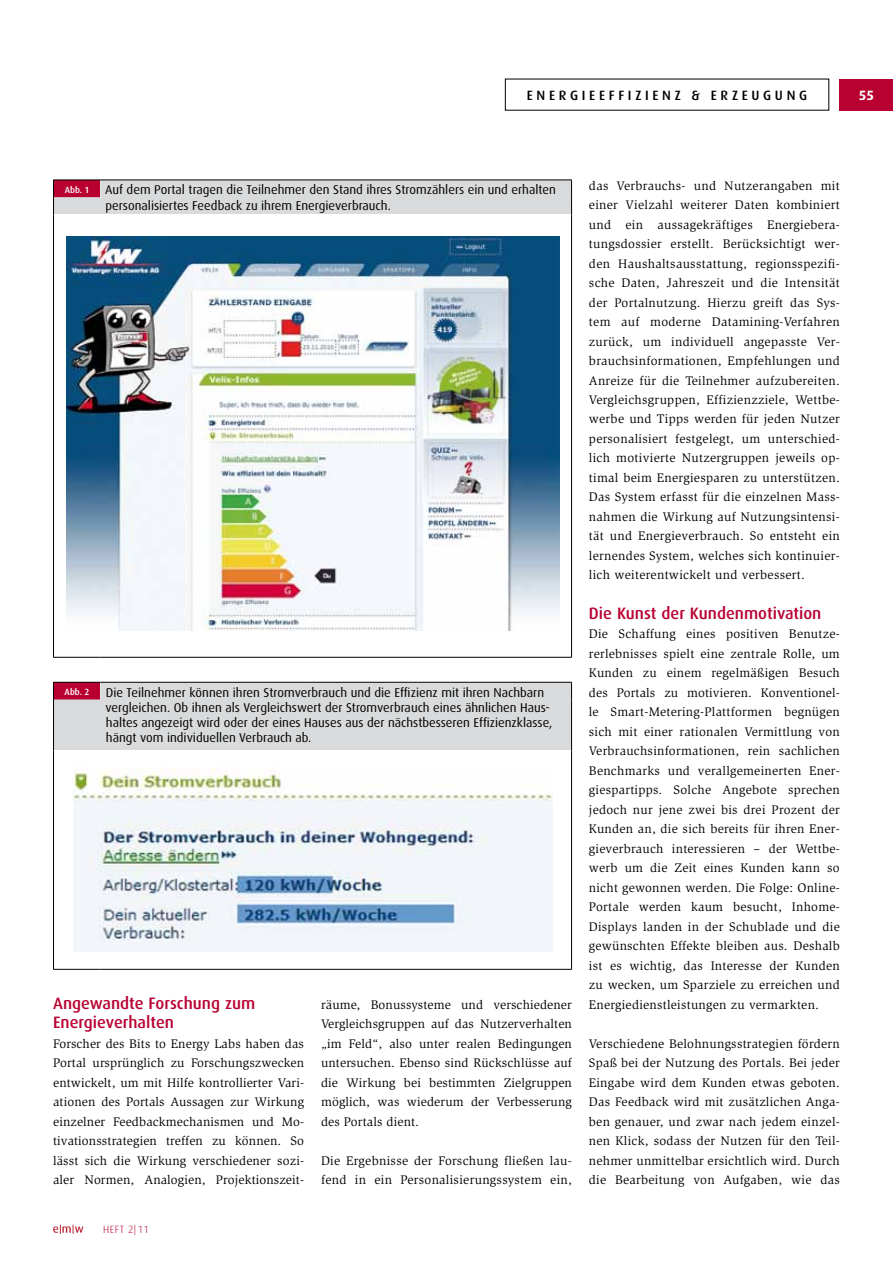
<style>
.page{position:relative;width:893px;height:1263px;background:#fff}
.page>*{position:absolute;margin:0;border:0;box-sizing:border-box;transform-origin:0 0}
.t1{font:500 16.5px/19.5px "Dax";color:#b80031}
.t2{font:500 13.5px "Dax";letter-spacing:.27em;color:#000}
.t3{font:700 13.5px "Dax";color:#fff}
.t4{font:12.75px/19.5px "Slimbach";letter-spacing:.02em;color:#000;text-align:justify}
.t5{font:12.75px/15.3px "Dax";color:#000}
.t6{font:300 10.5px "Dax";color:#b80031}
.t7{font:500 9px "Dax";color:#fff}
.s1{font-weight:500;font-size:9px;color:#fff}
</style>
<div class="page">
<svg style="left:53px;top:1225px;width:30px;height:9px"></svg>
<div style="left:840px;top:79px;width:53px;height:32px;background:#b80031"></div>
<hr style="left:571px;top:214px;width:1px;height:443px;background:#000">
<hr style="left:53px;top:657px;width:47px;height:1px;background:#000">
<hr style="left:100px;top:657px;width:472px;height:1px;background:#000">
<svg style="left:53px;top:180px;width:519px;height:34px;background:#d4ccd0"></svg>
<hr style="left:53px;top:214px;width:1px;height:443px;background:#000">
<img style="left:66px;top:236px;width:493px;height:394px">
<hr style="left:571px;top:750px;width:1px;height:219px;background:#000">
<hr style="left:53px;top:969px;width:47px;height:1px;background:#000">
<hr style="left:100px;top:969px;width:472px;height:1px;background:#000">
<div style="left:53px;top:682px;width:519px;height:68px;background:#d9dadb"></div>
<hr style="left:53px;top:699px;width:1px;height:51px;background:#000">
<hr style="left:53px;top:750px;width:1px;height:219px;background:#000">
<img style="left:73px;top:768px;width:479px;height:183px">
<p class="t2" style="left:527px;top:87px;width:282px">Ene rgiee ffizie nz &amp; Erzeugung</p>
<p class="t3" style="left:859px;top:87px;width:17px">55</p>
<p class="t5" style="left:105px;top:182px;width:452px;text-indent:-41px"><span class="s1">Abb. 1</span> Auf dem Portal tragen die Teilnehmer den Stand ihres Stromzählers ein und erhalten personalisiertes Feedback zu ihrem Energieverbrauch.</p>
<p class="t7" style="left:65px;top:687px;width:26px">Abb. 2</p>
<p class="t5" style="left:105px;top:685px;width:449px">Die Teilnehmer können ihren Stromverbrauch und die Effizienz mit ihren Nachbarn vergleichen. Ob ihnen als Vergleichswert der Stromverbrauch eines ähnlichen Haus&shy;haltes angezeigt wird oder der eines Hauses aus der nächstbesseren Effizienzklasse, hängt vom individuellen Verbrauch ab.</p>
<p class="t1" style="left:53px;top:993px;width:204px">Angewandte Forschung zum<br>Energieverhalten</p>
<p class="t4" style="left:53px;top:1034px;width:252px">Forscher des Bits to Energy Labs haben das Portal ursprünglich zu Forschungszwecken entwickelt, um mit Hilfe kontrollierter Vari&shy;ationen des Portals Aussagen zur Wirkung einzelner Feedbackmechanismen und Mo&shy;tivationsstrategien treffen zu können. So lässt sich die Wirkung verschiedener sozi&shy;aler Normen, Analogien, Projektionszeit-</p>
<p class="t6" style="left:103px;top:1223px;width:47px">Heft 2|11</p>
<p class="t4" style="left:321px;top:995px;width:252px">räume, Bonussysteme und verschiedener Vergleichsgruppen auf das Nutzerverhalten „im Feld“, also unter realen Bedingungen untersuchen. Ebenso sind Rückschlüsse auf die Wirkung bei bestimmten Zielgruppen möglich, was wiederum der Verbesserung des Portals dient.</p>
<p class="t4" style="left:321px;top:1151px;width:252px">Die Ergebnisse der Forschung fließen lau&shy;fend in ein Personalisierungssystem ein,</p>
<p class="t4" style="left:589px;top:176px;width:252px">das Verbrauchs- und Nutzerangaben mit einer Vielzahl weiterer Daten kombiniert und ein aussagekräftiges Energiebera&shy;tungsdossier erstellt. Berücksichtigt wer&shy;den Haushaltsausstattung, regionsspezifi&shy;sche Daten, Jahreszeit und die Intensität der Portalnutzung. Hierzu greift das Sys&shy;tem auf moderne Datamining-Verfahren zurück, um individuell angepasste Ver&shy;brauchsinformationen, Empfehlungen und Anreize für die Teilnehmer aufzubereiten.<br>Vergleichsgruppen, Effizienzziele, Wettbe&shy;werbe und Tipps werden für jeden Nutzer personalisiert festgelegt, um unterschied&shy;lich motivierte Nutzergruppen jeweils op&shy;timal beim Energiesparen zu unterstützen.<br>Das System erfasst für die einzelnen Mass&shy;nahmen die Wirkung auf Nutzungsintensi&shy;tät und Energieverbrauch. So entsteht ein lernendes System, welches sich kontinuier&shy;lich weiterentwickelt und verbessert.</p>
<p class="t1" style="left:589px;top:603px;width:234px">Die Kunst der Kundenmotivation</p>
<p class="t4" style="left:589px;top:624px;width:252px">Die Schaffung eines positiven Benutze&shy;rerlebnisses spielt eine zentrale Rolle, um Kunden zu einem regelmäßigen Besuch des Portals zu motivieren. Konventionel&shy;le Smart-Metering-Plattformen begnügen sich mit einer rationalen Vermittlung von Verbrauchsinformationen, rein sachlichen Benchmarks und verallgemeinerten Ener&shy;giespartipps. Solche Angebote sprechen jedoch nur jene zwei bis drei Prozent der Kunden an, die sich bereits für ihren Ener&shy;gieverbrauch interessieren – der Wettbe&shy;werb um die Zeit eines Kunden kann so nicht gewonnen werden. Die Folge: Online-Portale werden kaum besucht, Inhome-Displays landen in der Schublade und die gewünschten Effekte bleiben aus. Deshalb ist es wichtig, das Interesse der Kunden zu wecken, um Sparziele zu erreichen und Energiedienstleistungen zu vermarkten.</p>
<p class="t4" style="left:589px;top:1034px;width:252px">Verschiedene Belohnungsstrategien fördern Spaß bei der Nutzung des Portals. Bei jeder Eingabe wird dem Kunden etwas geboten.<br>Das Feedback wird mit zusätzlichen Anga&shy;ben genauer, und zwar nach jedem einzel&shy;nen Klick, sodass der Nutzen für den Teil&shy;nehmer unmittelbar ersichtlich wird. Durch die Bearbeitung von Aufgaben, wie das</p>
</div>
